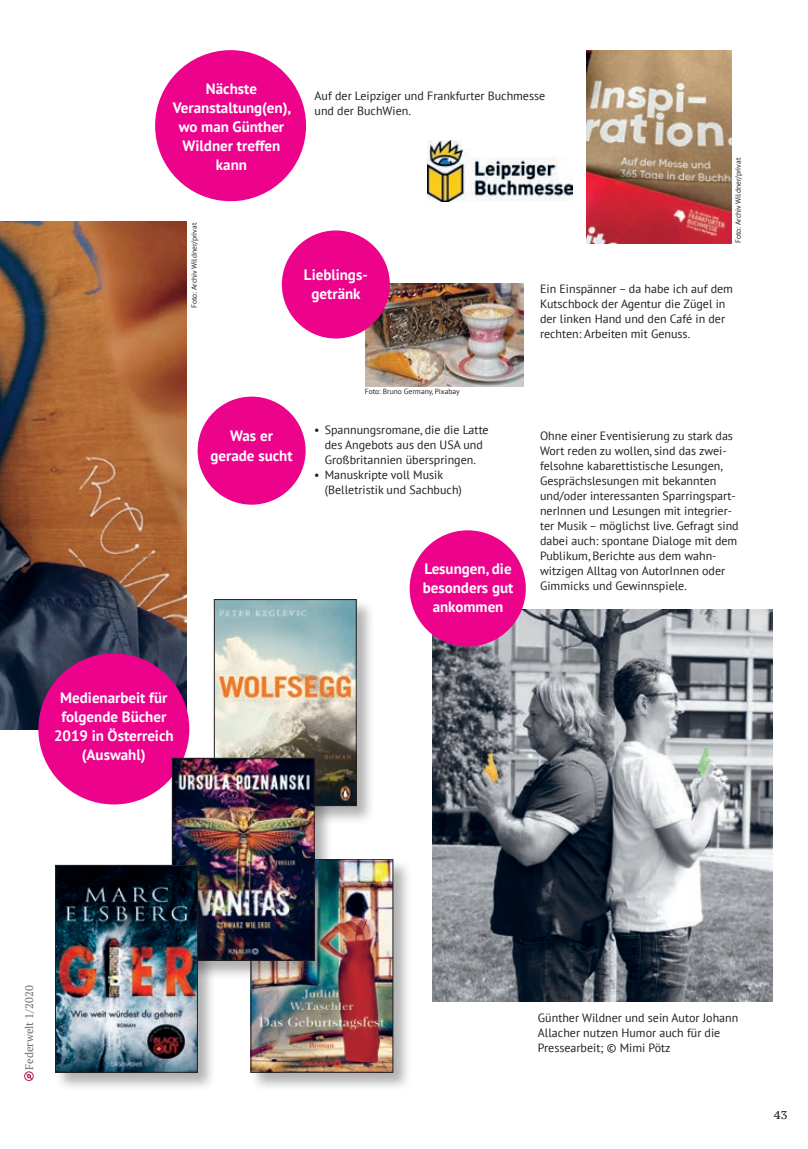
<style>
.page{position:relative;width:808px;height:1149px;background:#fff}
.page>*{position:absolute;margin:0;border:0;box-sizing:border-box;transform-origin:0 0}
.t1{font:700 15px/19px "PT Sans";color:#fff;text-align:center}
.t2{font:12px/15px "PT Sans";color:#231f20}
.t3{font:11.25px "PT Serif Caption";color:#231f20}
.t4{font:10.95px "PT Serif";color:#6c6d70}
.t5{font:7.5px "PT Sans";color:#231f20}
</style>
<div class="page">
<svg style="left:24px;top:1071px;width:10px;height:9px"></svg>
<img style="left:587px;top:50px;width:144px;height:193px">
<div style="left:155px;top:50px;width:151px;height:151px;background:#ed028c;border-radius:50%"></div>
<img style="left:433px;top:609px;width:340px;height:392px">
<img style="left:428px;top:141px;width:144px;height:61px">
<img style="left:365px;top:283px;width:159px;height:103px">
<img style="left:0;top:221px;width:187px;height:508px">
<div style="left:250px;top:858px;width:162px;height:233px;background:#231f20;opacity:.35"></div>
<img style="left:253px;top:861px;width:138px;height:209px">
<div style="left:251px;top:859px;width:142px;height:213px;border:1px solid #231f20"></div>
<div style="left:213px;top:598px;width:162px;height:226px;background:#231f20;opacity:.35"></div>
<img style="left:216px;top:601px;width:138px;height:202px">
<div style="left:214px;top:599px;width:142px;height:206px;border:1px solid #231f20"></div>
<div style="left:38px;top:653px;width:151px;height:151px;background:#ed028c;border-radius:50%"></div>
<div style="left:171px;top:756px;width:162px;height:223px;background:#231f20;opacity:.35"></div>
<img style="left:174px;top:759px;width:138px;height:199px">
<div style="left:172px;top:757px;width:142px;height:203px;border:1px solid #231f20"></div>
<div style="left:54px;top:863px;width:163px;height:228px;background:#231f20;opacity:.35"></div>
<img style="left:57px;top:866px;width:139px;height:204px">
<div style="left:55px;top:864px;width:143px;height:208px;border:1px solid #231f20"></div>
<div style="left:410px;top:530px;width:116px;height:116px;background:#ed028c;border-radius:50%"></div>
<div style="left:282px;top:230px;width:108px;height:108px;background:#ed028c;border-radius:50%"></div>
<div style="left:198px;top:396px;width:108px;height:108px;background:#ed028c;border-radius:50%"></div>
<p class="t1" style="left:173px;top:80px;width:120px">Nächste<br>Veranstaltung(en), wo man Günther<br>Wildner treffen kann</p>
<p class="t5" style="left:190px;top:308px;width:87px;rotate:-90deg">Foto: Archiv Wildner/privat</p>
<p class="t2" style="left:315px;top:89px;width:232px">Auf der Leipziger und Frankfurter Buchmesse und der BuchWien.</p>
<p class="t5" style="left:734px;top:243px;width:87px;rotate:-90deg">Foto: Archiv Wildner/privat</p>
<p class="t1" style="left:304px;top:266px;width:65px">Lieblings&shy;getränk</p>
<p class="t2" style="left:540px;top:281px;width:194px">Ein Einspänner – da habe ich auf dem Kutschbock der Agentur die Zügel in der linken Hand und den Café in der rechten: Arbeiten mit Genuss.</p>
<p class="t1" style="left:211px;top:427px;width:84px">Was er gerade sucht</p>
<p class="t5" style="left:365px;top:387px;width:96px">Foto: Bruno Germany, Pixabay</p>
<p class="t2" style="left:314px;top:422px;width:176px;text-align:center">• Spannungsromane, die die Latte des Angebots aus den USA und<br>Großbritannien überspringen.</p>
<p class="t2" style="left:325px;top:467px;width:139px;text-indent:-11px">• Manuskripte voll Musik (Belletristik und Sachbuch)</p>
<p class="t1" style="left:423px;top:559px;width:92px">Lesungen, die besonders gut ankommen</p>
<p class="t2" style="left:540px;top:428px;width:200px">Ohne einer Eventisierung zu stark das Wort reden zu wollen, sind das zwei&shy;felsohne kabarettistische Lesungen, Gesprächslesungen mit bekannten und/oder interessanten Sparringspart&shy;nerInnen und Lesungen mit integrier&shy;ter Musik – möglichst live. Gefragt sind dabei auch: spontane Dialoge mit dem Publikum, Berichte aus dem wahn&shy;witzigen Alltag von AutorInnen oder Gimmicks und Gewinnspiele.</p>
<p class="t1" style="left:54px;top:688px;width:121px">Medienarbeit für folgende Bücher<br>2019 in Österreich (Auswahl)</p>
<p class="t4" style="left:22px;top:1069px;width:86px;rotate:-90deg">Federwelt 1/2020</p>
<p class="t2" style="left:538px;top:1010px;width:202px">Günther Wildner und sein Autor Johann<br>Allacher nutzen Humor auch für die<br>Pressearbeit; © Mimi Pötz</p>
<p class="t3" style="left:774px;top:1107px;width:15px">43</p>
</div>
